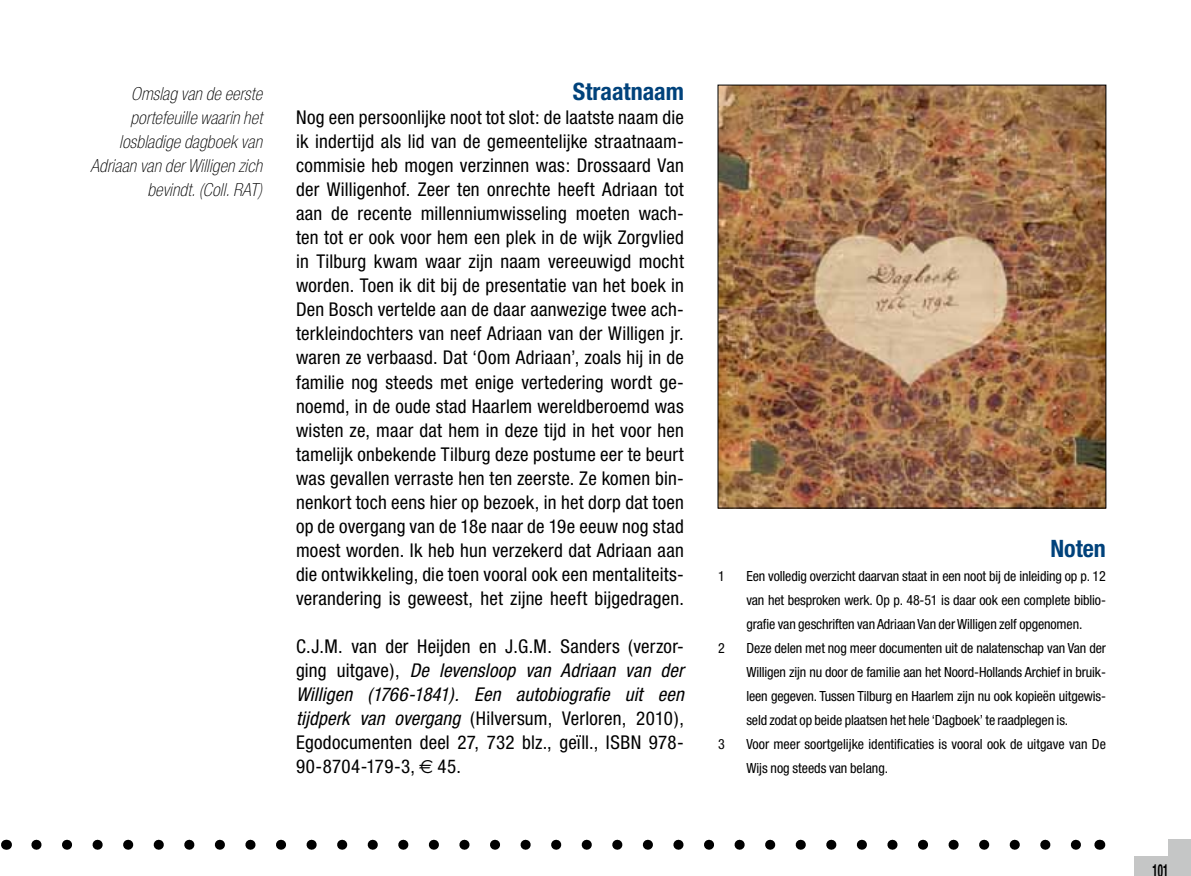
<style>
.page{position:relative;width:1191px;height:876px;background:#fff}
.page>*{position:absolute;margin:0;border:0;box-sizing:border-box;transform-origin:0 0}
.t1{font:700 condensed 24px "Helvetica Neue";color:#00427b}
.t2{font:condensed 19px/24px "Helvetica Neue";letter-spacing:.01em;color:#000;text-align:justify}
.t3{font:italic 100 condensed 18px/24px "Helvetica Neue";letter-spacing:.01em;color:#000;text-align:right}
.t4{font:700 condensed 18px "Helvetica Neue";color:#000;scale:.6 1}
.t5{font:condensed 14px/24px "Helvetica Neue";letter-spacing:-.01em;color:#000;text-align:justify}
.s1{font-style:italic}
.s2{font-family:"Euro Sans";font-stretch:normal}
</style>
<div class="page">
<div style="left:1168px;top:839px;width:23px;height:37px;background:#c5c6c6"></div>
<div style="left:1134px;top:856px;width:57px;height:20px;background:#c5c6c6"></div>
<img style="left:719px;top:87px;width:385px;height:419px">
<svg style="left:36px;top:839px;width:1045px;height:10px"></svg>
<p class="t3" style="left:90px;top:82px;width:173px">Omslag van de eerste portefeuille waarin het losbladige dagboek van<br>Adriaan van der Willigen zich bevindt. (Coll. RAT)</p>
<p class="t1" style="left:573px;top:77px;width:113px">Straatnaam</p>
<p class="t2" style="left:296px;top:106px;width:389px">Nog een persoonlijke noot tot slot: de laatste naam die ik indertijd als lid van de gemeentelijke straatnaam&shy;commisie heb mogen verzinnen was: Drossaard Van der Willigenhof. Zeer ten onrechte heeft Adriaan tot aan de recente millenniumwisseling moeten wach&shy;ten tot er ook voor hem een plek in de wijk Zorgvlied in Tilburg kwam waar zijn naam vereeuwigd mocht worden. Toen ik dit bij de presentatie van het boek in Den Bosch vertelde aan de daar aanwezige twee ach&shy;terkleindochters van neef Adriaan van der Willigen jr. waren ze verbaasd. Dat ‘Oom Adriaan’, zoals hij in de familie nog steeds met enige vertedering wordt ge&shy;noemd, in de oude stad Haarlem wereldberoemd was wisten ze, maar dat hem in deze tijd in het voor hen tamelijk onbekende Tilburg deze postume eer te beurt was gevallen verraste hen ten zeerste. Ze komen bin&shy;nenkort toch eens hier op bezoek, in het dorp dat toen op de overgang van de 18e naar de 19e eeuw nog stad moest worden. Ik heb hun verzekerd dat Adriaan aan die ontwikkeling, die toen vooral ook een mentaliteits&shy;verandering is geweest, het zijne heeft bijgedragen.</p>
<p class="t2" style="left:296px;top:633px;width:389px">C.J.M. van der Heijden en J.G.M. Sanders (verzor&shy;ging uitgave), <span class="s1">De levensloop van Adriaan van der Willigen (1766-1841). Een autobiografie uit een tijdperk van overgang</span> (Hilversum, Verloren, 2010), Egodocumenten deel 27, 732 blz., geïll., ISBN 978- 90-8704-179-3, <span class="s2">€</span> 45.</p>
<p class="t1" style="left:1050px;top:533px;width:57px">Noten</p>
<p class="t5" style="left:718px;top:563px;width:8px">1</p>
<p class="t5" style="left:746px;top:563px;width:361px">Een volledig overzicht daarvan staat in een noot bij de inleiding op p. 12 van het besproken werk. Op p. 48-51 is daar ook een complete biblio&shy;grafie van geschriften van Adriaan Van der Willigen zelf opgenomen.</p>
<p class="t5" style="left:718px;top:635px;width:8px">2</p>
<p class="t5" style="left:746px;top:635px;width:361px">Deze delen met nog meer documenten uit de nalatenschap van Van der Willigen zijn nu door de familie aan het Noord-Hollands Archief in bruik&shy;leen gegeven. Tussen Tilburg en Haarlem zijn nu ook kopieën uitgewis&shy;seld zodat op beide plaatsen het hele ‘Dagboek’ te raadplegen is.</p>
<p class="t5" style="left:718px;top:731px;width:8px">3</p>
<p class="t5" style="left:746px;top:731px;width:361px">Voor meer soortgelijke identificaties is vooral ook de uitgave van De<br>Wijs nog steeds van belang.</p>
<p class="t4" style="left:1152px;top:860px;width:28px">101</p>
</div>
